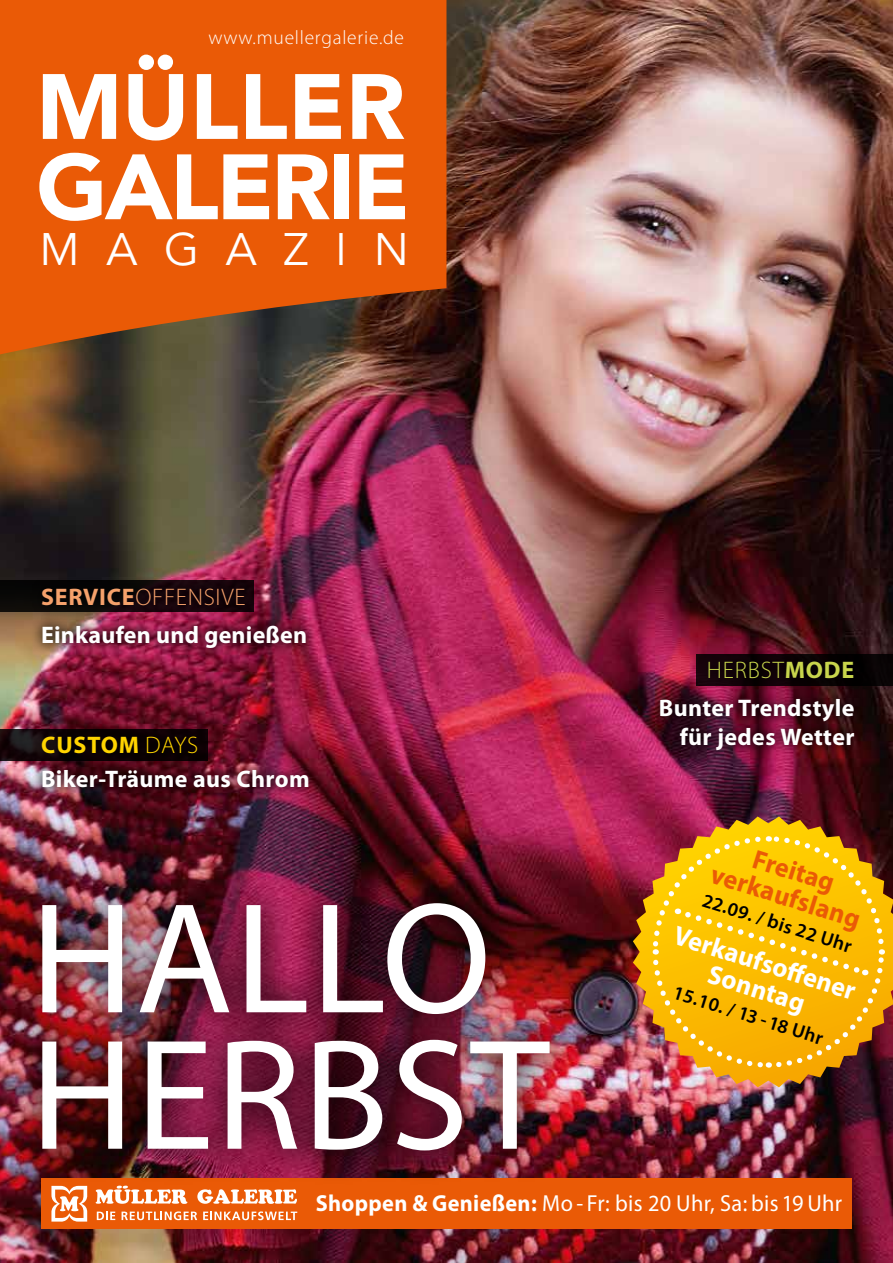
<style>
.page{position:relative;width:893px;height:1263px;background:#fff}
.page>*{position:absolute;margin:0;border:0;box-sizing:border-box;transform-origin:0 0}
.t1{font:159px/136.4px "Myriad Pro";letter-spacing:.01em;color:#fff}
.t2{font:900 91.5px/80.2px "Avenir";letter-spacing:-.03em;color:#fff}
.t3{font:45.15px "Avenir";letter-spacing:.59em;color:#fff}
.t4{font:700 27px/27px "Myriad Pro";color:#fff;text-align:center}
.t5{font:700 27px/27px "Myriad Pro";color:#ea5a06;text-align:center}
.t6{font:700 24px/38px "Myriad Pro";letter-spacing:.015em;color:#fff}
.t7{font:23.25px "Myriad Pro";letter-spacing:.015em;color:#fff;scale:.96 1}
.t8{font:600 19.5px "Myriad Pro";color:#000}
.t9{font:300 19.5px "Myriad Pro";letter-spacing:.04em;color:#fff}
.s1{color:#f5a16b}
.s2{font-weight:300;color:#f5a16b}
.s3{color:#ffd400}
.s4{font-weight:300;color:#ffd400}
.s5{font-weight:300;color:#c8d54c}
.s6{color:#c8d54c}
.s7{font-weight:700}
</style>
<div class="page">
<img style="left:0;top:0;width:893px;height:1263px">
<svg style="left:0;top:0;width:446px;height:382px;background:#cf550c"></svg>
<div style="left:41px;top:1178px;width:810px;height:51px;background:#ea5a06"></div>
<div style="left:697px;top:654px;width:196px;height:32px;background:#080405"></div>
<svg style="left:0;top:729px;width:31px;height:32px"></svg>
<div style="left:0;top:580px;width:253px;height:32px;background:#090807"></div>
<div style="left:31px;top:726px;width:289px;height:72px;background:#000;opacity:.68"></div>
<div style="left:31px;top:577px;width:286px;height:82px;background:#000;opacity:.68"></div>
<svg style="left:51px;top:1186px;width:36px;height:36px"></svg>
<svg style="left:96px;top:1185px;width:91px;height:19px"></svg>
<svg style="left:197px;top:1189px;width:100px;height:15px"></svg>
<svg style="left:97px;top:1211px;width:18px;height:9px"></svg>
<svg style="left:122px;top:1211px;width:75px;height:9px"></svg>
<svg style="left:203px;top:1211px;width:94px;height:9px"></svg>
<div style="left:7px;top:870px;width:577px;height:314px;background:#000;opacity:.75"></div>
<div style="left:648px;top:650px;width:218px;height:111px;background:#000;opacity:.68"></div>
<img style="left:633px;top:816px;width:260px;height:271px">
<svg style="left:650px;top:833px;width:237px;height:237px;background:#eeaf0c"></svg>
<p class="t9" style="left:208px;top:27px;width:197px">www.muellergalerie.de</p>
<h2 class="t2" style="left:36px;top:66px;width:375px">MÜLLER<br>GALERIE</h2>
<h3 class="t3" style="left:40px;top:223px;width:371px">MAGAZIN</h3>
<p class="t6" style="left:41px;top:577px;width:268px"><span class="s1">SERVICE</span><span class="s2">OFFENSIVE<br></span>Einkaufen und genießen</p>
<p class="t6" style="left:41px;top:727px;width:270px;line-height:33.9px"><span class="s3">CUSTOM</span> <span class="s4">DAYS<br></span>Biker-Träume aus Chrom</p>
<h1 class="t1" style="left:30px;top:888px;width:520px">HALLO<br>HERBST</h1>
<p class="t6" style="left:659px;top:650px;width:197px;text-align:right"><span class="s5">HERBST</span><span class="s6">MODE<br></span>Bunter Trendstyle</p>
<p class="t6" style="left:680px;top:717px;width:176px">für jedes Wetter</p>
<p class="t5" style="left:723px;top:834px;width:157px;rotate:17deg">Freitag verkaufslang</p>
<p class="t8" style="left:707px;top:887px;width:157px;rotate:18deg">22.09. / bis 22 Uhr</p>
<p class="t4" style="left:678px;top:921px;width:191px;rotate:17deg">Verkaufsoff ener<br>Sonntag</p>
<p class="t8" style="left:678px;top:979px;width:158px;rotate:18deg">15.10. / 13 - 18 Uhr</p>
<p class="t7" style="left:316px;top:1188px;width:550px"><span class="s7">Shoppen &amp; Genießen:</span> Mo - Fr: bis 20 Uhr, Sa: bis 19 Uhr</p>
</div>
